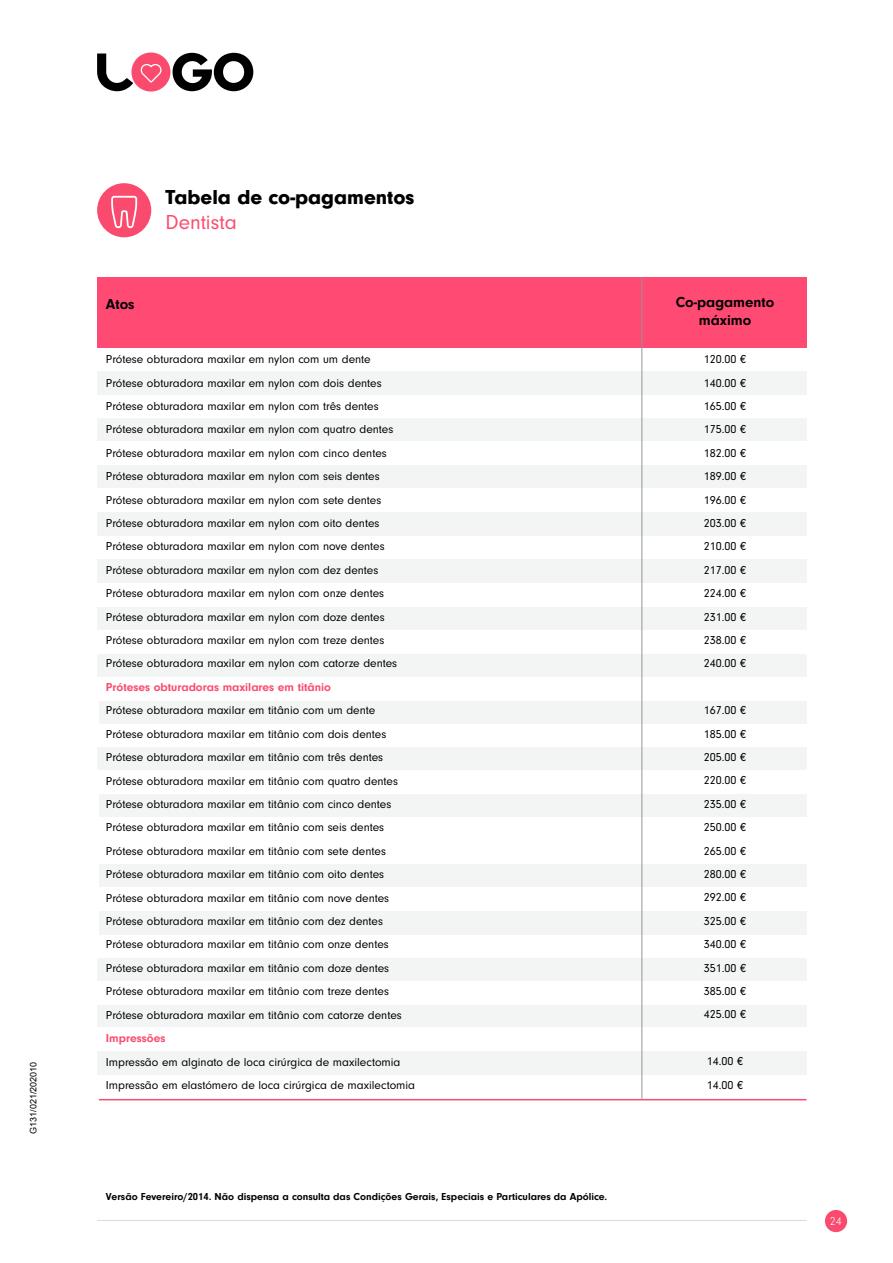
<style>
.page{position:relative;width:893px;height:1263px;background:#fff}
.page>*{position:absolute;margin:0;border:0;box-sizing:border-box;transform-origin:0 0}
.t1{font:900 21px "Neuzeit Gro";color:#000}
.t2{font:21px "Neuzeit Gro";color:#fa4b6e}
.t3{font:700 15px/18px "Neuzeit Gro";color:#000;text-align:center}
.t4{font:12px/23.4px "Neuzeit Gro";color:#000}
.t5{font:700 12px "Neuzeit Gro";color:#fa4b6e}
.t6{font:300 12px "Neuzeit Gro";color:#fff}
.t7{font:700 10.5px "Neuzeit Gro";color:#000}
.t8{font:9px "Arial";color:#000}
</style>
<div class="page">
<hr style="left:97px;top:1220px;width:709px;height:1px;background:#dcddde">
<div style="left:825px;top:1210px;width:22px;height:22px;background:#fa4b6e;border-radius:50%"></div>
<svg style="left:173px;top:53px;width:80px;height:38px"></svg>
<svg style="left:97px;top:54px;width:36px;height:37px"></svg>
<div style="left:131px;top:53px;width:39px;height:39px;background:#fa4b6e;border-radius:50%"></div>
<svg style="left:141px;top:64px;width:20px;height:19px"></svg>
<div style="left:97px;top:1004px;width:709px;height:24px;background:#f3f4f4"></div>
<div style="left:97px;top:1027px;width:709px;height:24px;background:#fff"></div>
<div style="left:97px;top:957px;width:709px;height:24px;background:#f3f4f4"></div>
<div style="left:97px;top:1051px;width:709px;height:24px;background:#f3f4f4"></div>
<div style="left:97px;top:418px;width:709px;height:23px;background:#f3f4f4"></div>
<div style="left:99px;top:911px;width:707px;height:23px;background:#f3f4f4"></div>
<div style="left:97px;top:607px;width:709px;height:23px;background:#f3f4f4"></div>
<div style="left:97px;top:653px;width:709px;height:24px;background:#f3f4f4"></div>
<div style="left:97px;top:371px;width:709px;height:24px;background:#f3f4f4"></div>
<div style="left:97px;top:465px;width:709px;height:24px;background:#f3f4f4"></div>
<div style="left:99px;top:794px;width:707px;height:23px;background:#f3f4f4"></div>
<div style="left:99px;top:864px;width:707px;height:23px;background:#f3f4f4"></div>
<div style="left:99px;top:700px;width:707px;height:24px;background:#f3f4f4"></div>
<div style="left:97px;top:559px;width:709px;height:24px;background:#f3f4f4"></div>
<div style="left:97px;top:630px;width:709px;height:24px;background:#fff"></div>
<div style="left:97px;top:747px;width:709px;height:23px;background:#f3f4f4"></div>
<div style="left:97px;top:513px;width:709px;height:23px;background:#f3f4f4"></div>
<hr style="left:99px;top:1099px;width:707px;height:1px;background:#fa4b6e">
<div style="left:97px;top:277px;width:709px;height:71px;background:#ff4a73"></div>
<div style="left:97px;top:183px;width:54px;height:54px;background:#fa4b6e;border-radius:50%"></div>
<svg style="left:111px;top:196px;width:26px;height:32px"></svg>
<hr style="left:641px;top:277px;width:1px;height:823px;background:#939598">
<p class="t8" style="left:27px;top:1133px;width:74px;rotate:-90deg">G131/021/202010</p>
<h1 class="t1" style="left:165px;top:185px;width:251px">Tabela de co-pagamentos</h1>
<h1 class="t2" style="left:165px;top:211px;width:73px">Dentista</h1>
<p class="t3" style="left:106px;top:295px;width:30px">Atos</p>
<p class="t3" style="left:676px;top:293px;width:100px">Co-pagamento máximo</p>
<p class="t4" style="left:106px;top:348px;width:293px">Prótese obturadora maxilar em nylon com um dente Prótese obturadora maxilar em nylon com dois dentes Prótese obturadora maxilar em nylon com três dentes Prótese obturadora maxilar em nylon com quatro dentes Prótese obturadora maxilar em nylon com cinco dentes Prótese obturadora maxilar em nylon com seis dentes Prótese obturadora maxilar em nylon com sete dentes Prótese obturadora maxilar em nylon com oito dentes Prótese obturadora maxilar em nylon com nove dentes Prótese obturadora maxilar em nylon com dez dentes Prótese obturadora maxilar em nylon com onze dentes Prótese obturadora maxilar em nylon com doze dentes Prótese obturadora maxilar em nylon com treze dentes Prótese obturadora maxilar em nylon com catorze dentes</p>
<p class="t5" style="left:106px;top:680px;width:227px">Próteses obturadoras maxilares em titânio</p>
<p class="t4" style="left:106px;top:699px;width:297px">Prótese obturadora maxilar em titânio com um dente Prótese obturadora maxilar em titânio com dois dentes Prótese obturadora maxilar em titânio com três dentes Prótese obturadora maxilar em titânio com quatro dentes Prótese obturadora maxilar em titânio com cinco dentes Prótese obturadora maxilar em titânio com seis dentes Prótese obturadora maxilar em titânio com sete dentes Prótese obturadora maxilar em titânio com oito dentes Prótese obturadora maxilar em titânio com nove dentes Prótese obturadora maxilar em titânio com dez dentes Prótese obturadora maxilar em titânio com onze dentes Prótese obturadora maxilar em titânio com doze dentes Prótese obturadora maxilar em titânio com treze dentes Prótese obturadora maxilar em titânio com catorze dentes</p>
<p class="t5" style="left:106px;top:1031px;width:61px">Impressões</p>
<p class="t4" style="left:106px;top:1050px;width:311px">Impressão em alginato de loca cirúrgica de maxilectomia<br>Impressão em elastómero de loca cirúrgica de maxilectomia</p>
<p class="t7" style="left:106px;top:1191px;width:503px">Versão Fevereiro/2014. Não dispensa a consulta das Condições Gerais, Especiais e Particulares da Apólice.</p>
<p class="t4" style="left:704px;top:348px;width:44px;text-align:justify">120.00 € 140.00 € 165.00 € 175.00 € 182.00 € 189.00 € 196.00 € 203.00 € 210.00 € 217.00 € 224.00 € 231.00 € 238.00 € 240.00 €</p>
<p class="t4" style="left:704px;top:699px;width:44px;text-align:justify">167.00 € 185.00 € 205.00 € 220.00 € 235.00 € 250.00 € 265.00 € 280.00 € 292.00 € 325.00 € 340.00 € 351.00 € 385.00 € 425.00 €</p>
<p class="t4" style="left:707px;top:1050px;width:38px">14.00 €<br>14.00 €</p>
<p class="t6" style="left:830px;top:1215px;width:13px">24</p>
</div>
